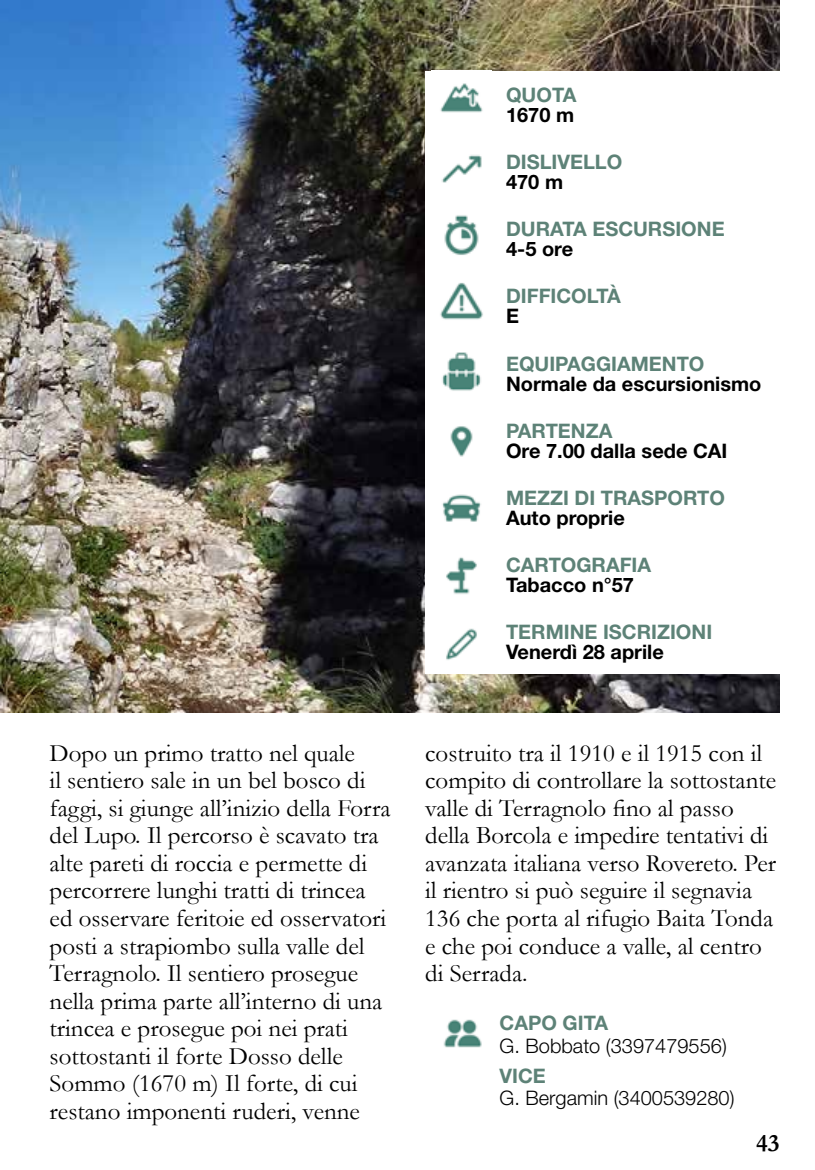
<style>
.page{position:relative;width:815px;height:1170px;background:#fff}
.page>*{position:absolute;margin:0;border:0;box-sizing:border-box;transform-origin:0 0}
.t1{font:25px/27.5px "Garamond";color:#000}
.t2{font:700 25px "Garamond";color:#000}
.t3{font:700 20px "Helvetica Neue LT Std";color:#5d8277}
.t4{font:700 20px "Helvetica Neue LT Std";color:#000}
.t5{font:300 20px "Helvetica Neue LT Std";color:#000}
</style>
<div class="page">
<img style="left:0;top:0;width:780px;height:712px">
<div style="left:425px;top:71px;width:362px;height:602px;background:#fff"></div>
<img style="left:440px;top:83px;width:43px;height:30px">
<img style="left:441px;top:155px;width:41px;height:28px">
<img style="left:444px;top:215px;width:35px;height:40px">
<img style="left:442px;top:494px;width:39px;height:28px">
<img style="left:442px;top:352px;width:39px;height:39px">
<img style="left:440px;top:282px;width:43px;height:38px">
<img style="left:450px;top:426px;width:23px;height:31px">
<img style="left:446px;top:557px;width:31px;height:37px">
<img style="left:446px;top:628px;width:31px;height:32px">
<img style="left:443px;top:1019px;width:39px;height:29px">
<p class="t3" style="left:506px;top:82px;width:72px">QUOTA</p>
<p class="t4" style="left:506px;top:102px;width:70px">1670 m</p>
<p class="t3" style="left:506px;top:149px;width:118px">DISLIVELLO</p>
<p class="t4" style="left:506px;top:169px;width:59px">470 m</p>
<p class="t3" style="left:506px;top:216px;width:220px">DURATA ESCURSIONE</p>
<p class="t4" style="left:506px;top:236px;width:69px">4-5 ore</p>
<p class="t3" style="left:506px;top:284px;width:116px">DIFFICOLTÀ</p>
<p class="t4" style="left:506px;top:304px;width:14px">E</p>
<p class="t3" style="left:506px;top:351px;width:200px">EQUIPAGGIAMENTO</p>
<p class="t4" style="left:506px;top:371px;width:257px">Normale da escursionismo</p>
<p class="t3" style="left:506px;top:418px;width:108px">PARTENZA</p>
<p class="t4" style="left:506px;top:438px;width:223px">Ore 7.00 dalla sede CAI</p>
<p class="t3" style="left:506px;top:485px;width:220px">MEZZI DI TRASPORTO</p>
<p class="t4" style="left:506px;top:505px;width:120px">Auto proprie</p>
<p class="t3" style="left:506px;top:552px;width:147px">CARTOGRAFIA</p>
<p class="t4" style="left:506px;top:572px;width:130px">Tabacco n°57</p>
<p class="t3" style="left:506px;top:620px;width:208px">TERMINE ISCRIZIONI</p>
<p class="t4" style="left:506px;top:640px;width:159px">Venerdì 28 aprile</p>
<p class="t1" style="left:50px;top:738px;width:343px">Dopo un primo tratto nel quale<br>il sentiero sale in un bel bosco di faggi, si giunge all’inizio della Forra del Lupo. Il percorso è scavato tra alte pareti di roccia e permette di percorrere lunghi tratti di trincea ed osservare feritoie ed osservatori posti a strapiombo sulla valle del Terragnolo. Il sentiero prosegue nella prima parte all’interno di una trincea e prosegue poi nei prati sottostanti il forte Dosso delle Sommo (1670 m) Il forte, di cui restano imponenti ruderi, venne</p>
<p class="t1" style="left:425px;top:738px;width:352px">costruito tra il 1910 e il 1915 con il compito di controllare la sottostante valle di Terragnolo fino al passo della Borcola e impedire tentativi di avanzata italiana verso Rovereto. Per il rientro si può seguire il segnavia 136 che porta al rifugio Baita Tonda e che poi conduce a valle, al centro di Serrada.</p>
<p class="t3" style="left:500px;top:1010px;width:110px">CAPO GITA</p>
<p class="t5" style="left:500px;top:1033px;width:229px">G. Bobbato (3397479556)</p>
<p class="t3" style="left:500px;top:1063px;width:48px">VICE</p>
<p class="t5" style="left:500px;top:1085px;width:236px">G. Bergamin (3400539280)</p>
<p class="t2" style="left:756px;top:1125px;width:25px">43</p>
</div>
